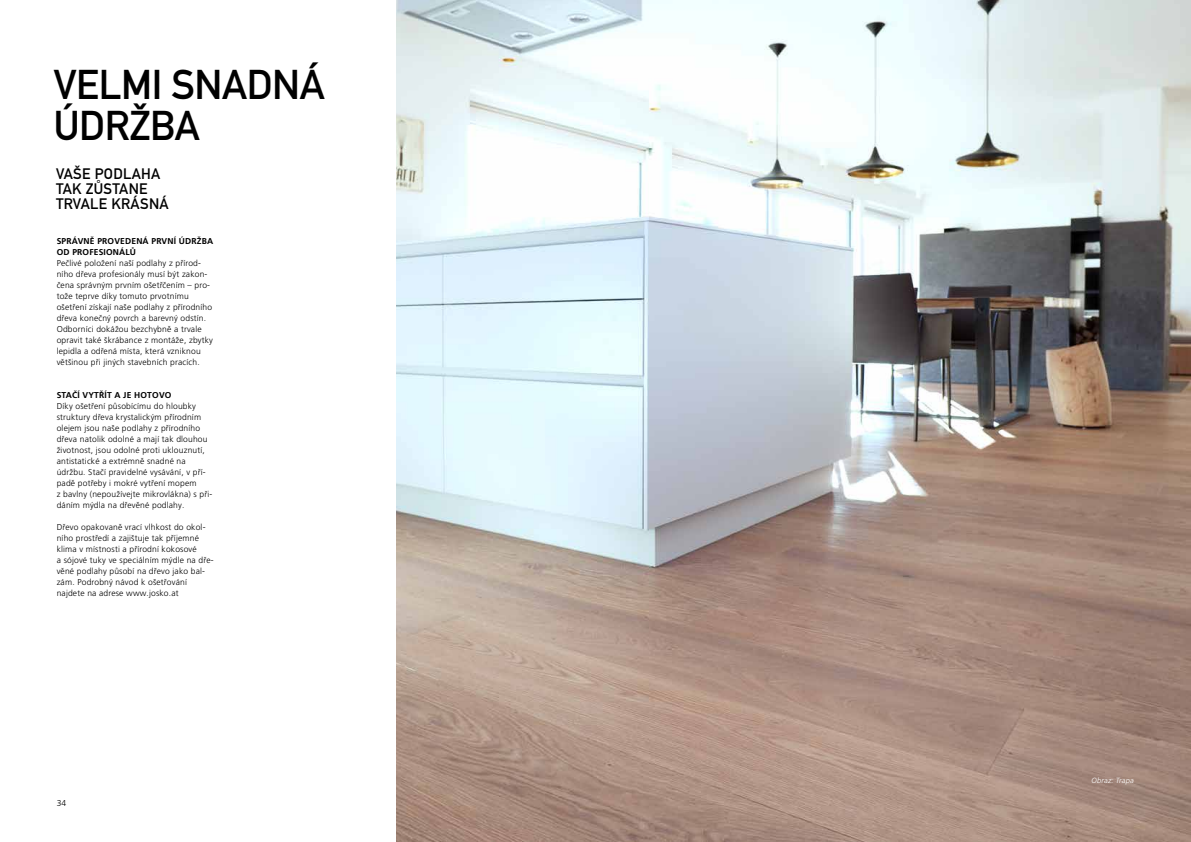
<style>
.page{position:relative;width:1191px;height:842px;background:#fff}
.page>*{position:absolute;margin:0;border:0;box-sizing:border-box;transform-origin:0 0}
.t1{font:41px/41px "DIN Mittelschrift LTW1 G";letter-spacing:-.01em;color:#000}
.t2{font:15px/15px "DIN Mittelschrift LTW1 G";letter-spacing:.02em;color:#000}
.t3{font:300 8.5px/11px "Frutiger LT Pro";letter-spacing:.02em;color:#000}
.t4{font:700 8.5px/11px "Frutiger LT Pro";letter-spacing:.02em;color:#000}
.t5{font:italic 300 7.5px "Frutiger LT Std";letter-spacing:.02em;color:#fff}
</style>
<div class="page">
<img style="left:397px;top:0;width:794px;height:842px">
<h1 class="t1" style="left:54px;top:65px;width:272px">VELMI SNADNÁ<br>ÚDRŽBA</h1>
<h2 class="t2" style="left:56px;top:167px;width:114px">VAŠE PODLAHA<br>TAK ZŮSTANE<br>TRVALE KRÁSNÁ</h2>
<p class="t4" style="left:57px;top:235px;width:158px">SPRÁVNĚ PROVEDENÁ PRVNÍ ÚDRŽBA<br>OD PROFESIONÁLŮ</p>
<p class="t3" style="left:57px;top:258px;width:158px">Pečlivé položení naší podlahy z přírod&shy;ního dřeva profesionály musí být zakon&shy;čena správným prvním ošetřčením – pro&shy;tože teprve díky tomuto prvotnímu ošetření získají naše podlahy z přírodního dřeva konečný povrch a barevný odstín.<br>Odborníci dokážou bezchybně a trvale opravit také škrábance z montáže, zbytky lepidla a odřená místa, která vzniknou většinou při jiných stavebních pracích.</p>
<p class="t4" style="left:57px;top:389px;width:116px">STAČÍ VYTŘÍT A JE HOTOVO</p>
<p class="t3" style="left:57px;top:401px;width:157px">Díky ošetření působícímu do hloubky struktury dřeva krystalickým přírodním olejem jsou naše podlahy z přírodního dřeva natolik odolné a mají tak dlouhou životnost, jsou odolné proti uklouznutí, antistatické a extrémně snadné na údržbu. Stačí pravidelné vysávání, v pří&shy;padě potřeby i mokré vytření mopem<br>z bavlny (nepoužívejte mikrovlákna) s při&shy;dáním mýdla na dřevěné podlahy.</p>
<p class="t3" style="left:57px;top:521px;width:158px">Dřevo opakovaně vrací vlhkost do okol&shy;ního prostředí a zajištuje tak příjemné klima v místnosti a přírodní kokosové<br>a sójové tuky ve speciálním mýdle na dře&shy;věné podlahy působí na dřevo jako bal&shy;zám. Podrobný návod k ošetřování najdete na adrese www.josko.at</p>
<p class="t3" style="left:57px;top:797px;width:11px">34</p>
<p class="t5" style="left:1091px;top:776px;width:44px">Obraz: Trapa</p>
</div>
